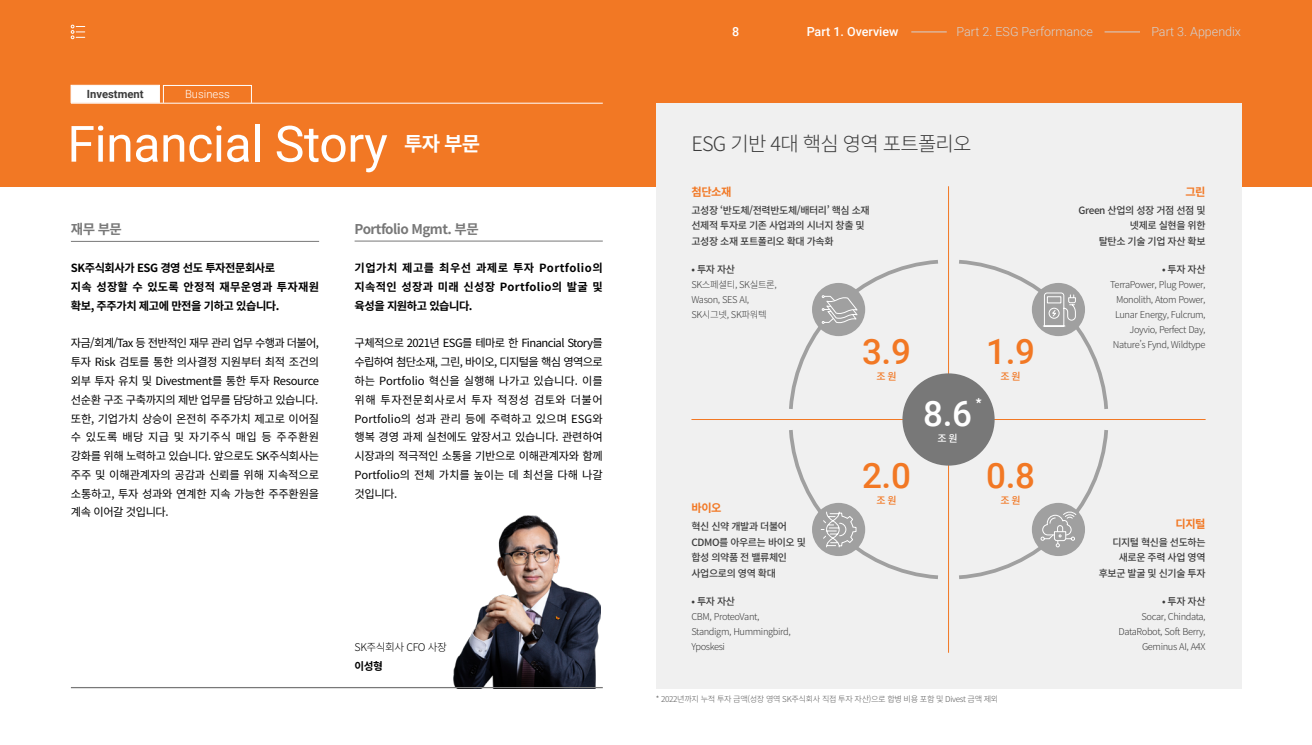
<style>
.page{position:relative;width:1312px;height:745px;background:#fff}
.page>*{position:absolute;margin:0;border:0;box-sizing:border-box;transform-origin:0 0}
.t1{font:50px "Roboto";letter-spacing:-.01em;color:#fff}
.t2{font:500 35px "Roboto";color:#f27824}
.t3{font:500 35px "Roboto";color:#fff}
.t4{font:300 20px "Noto Sans KR";letter-spacing:-.04em;color:#3c3c3c}
.t5{font:700 20px "Noto Sans KR";color:#fff}
.t6{font:500 15px "Noto Sans KR";color:#fff}
.t7{font:700 13.5px "Noto Sans KR";letter-spacing:-.04em;color:#787878}
.t8{font:300 12.5px "Roboto";color:#d2d2d2}
.t9{font:500 12.5px "Roboto";color:#fff}
.t10{font:11.25px/18.8px "Noto Sans KR";letter-spacing:-.02em;color:#000;text-align:justify}
.t11{font:700 11.25px/18.8px "Noto Sans KR";letter-spacing:-.04em;color:#000}
.t12{font:700 11.25px/18.8px "Noto Sans KR";letter-spacing:.025em;color:#000;text-align:justify}
.t13{font:700 11.25px "Noto Sans KR";letter-spacing:-.04em;color:#f27824}
.t14{font:700 11.25px "Roboto";color:#3c3c3c}
.t15{font:300 11.25px "Roboto";color:#fff}
.t16{font:300 10.62px "Noto Sans KR";letter-spacing:-.04em;color:#000}
.t17{font:700 10.62px "Noto Sans KR";color:#000}
.t18{font:500 10px/15.6px "Noto Sans KR";letter-spacing:-.04em;color:#3c3c3c}
.t19{font:500 10px "Noto Sans KR";color:#f27824}
.t20{font:500 10px "Noto Sans KR";color:#fff}
.t21{font:300 9.38px/15px "Noto Sans KR";letter-spacing:-.04em;color:#3c3c3c}
.t22{font:300 8.12px "Noto Sans KR";letter-spacing:-.04em;color:#5a5a5a}
</style>
<div class="page">
<div style="left:0;top:0;width:1311px;height:186px;background:#f27824"></div>
<div style="left:656px;top:103px;width:584px;height:584px;background:#f0f0f0"></div>
<hr style="left:948px;top:186px;width:1px;height:466px;background:#f27824">
<svg style="left:71px;top:85px;width:181px;height:18px"></svg>
<hr style="left:71px;top:241px;width:248px;height:1px;background:#787878">
<hr style="left:354px;top:241px;width:248px;height:1px;background:#787878">
<hr style="left:691px;top:419px;width:514px;height:1px;background:#f27824">
<svg style="left:789px;top:260px;width:319px;height:319px"></svg>
<div style="left:811px;top:283px;width:54px;height:53px;background:#a0a0a0;border-radius:50%"></div>
<svg style="left:821px;top:295px;width:36px;height:29px"></svg>
<div style="left:1031px;top:283px;width:53px;height:53px;background:#a0a0a0;border-radius:50%"></div>
<svg style="left:1043px;top:292px;width:32px;height:34px"></svg>
<div style="left:811px;top:502px;width:54px;height:53px;background:#a0a0a0;border-radius:50%"></div>
<svg style="left:820px;top:511px;width:36px;height:36px"></svg>
<div style="left:1031px;top:502px;width:53px;height:53px;background:#a0a0a0;border-radius:50%"></div>
<svg style="left:1040px;top:511px;width:36px;height:36px"></svg>
<img style="left:453px;top:515px;width:147px;height:171px">
<hr style="left:71px;top:686px;width:531px;height:1px;background:#787878">
<hr style="left:71px;top:103px;width:531px;height:1px;background:#fff">
<hr style="left:911px;top:32px;width:35px;height:1px;background:#d2d2d2">
<hr style="left:1104px;top:32px;width:35px;height:1px;background:#d2d2d2">
<svg style="left:71px;top:25px;width:14px;height:14px"></svg>
<p class="t14" style="left:87px;top:86px;width:58px">Investment</p>
<p class="t15" style="left:185px;top:86px;width:46px">Business</p>
<h1 class="t1" style="left:67px;top:109px;width:322px">Financial Story</h1>
<h3 class="t5" style="left:404px;top:132px;width:78px">투자 부문</h3>
<p class="t7" style="left:71px;top:221px;width:53px">재무 부문</p>
<p class="t11" style="left:71px;top:259px;width:250px">SK주식회사가 ESG 경영 선도 투자전문회사로<br>지속 성장할 수 있도록 안정적 재무운영과 투자재원 확보, 주주가치 제고에 만전을 기하고 있습니다.</p>
<p class="t10" style="left:71px;top:334px;width:250px">자금/회계/Tax 등 전반적인 재무 관리 업무 수행과 더불어, 투자 Risk 검토를 통한 의사결정 지원부터 최적 조건의 외부 투자 유치 및 Divestment를 통한 투자 Resource 선순환 구조 구축까지의 제반 업무를 담당하고 있습니다. 또한, 기업가치 상승이 온전히 주주가치 제고로 이어질 수 있도록 배당 지급 및 자기주식 매입 등 주주환원 강화를 위해 노력하고 있습니다. 앞으로도 SK주식회사는 주주 및 이해관계자의 공감과 신뢰를 위해 지속적으로 소통하고, 투자 성과와 연계한 지속 가능한 주주환원을 계속 이어갈 것입니다.</p>
<p class="t7" style="left:354px;top:221px;width:126px">Portfolio Mgmt. 부문</p>
<p class="t12" style="left:354px;top:259px;width:250px">기업가치 제고를 최우선 과제로 투자 Portfolio의 지속적인 성장과 미래 신성장 Portfolio의 발굴 및 육성을 지원하고 있습니다.</p>
<p class="t10" style="left:354px;top:334px;width:250px">구체적으로 2021년 ESG를 테마로 한 Financial Story를 수립하여 첨단소재, 그린, 바이오, 디지털을 핵심 영역으로 하는 Portfolio 혁신을 실행해 나가고 있습니다. 이를 위해 투자전문회사로서 투자 적정성 검토와 더불어 Portfolio의 성과 관리 등에 주력하고 있으며 ESG와 행복 경영 과제 실천에도 앞장서고 있습니다. 관련하여 시장과의 적극적인 소통을 기반으로 이해관계자와 함께 Portfolio의 전체 가치를 높이는 데 최선을 다해 나갈 것입니다.</p>
<p class="t16" style="left:354px;top:641px;width:94px">SK주식회사 CFO 사장</p>
<p class="t17" style="left:354px;top:660px;width:30px">이성형</p>
<p class="t9" style="left:732px;top:23px;width:9px">8</p>
<p class="t9" style="left:806px;top:23px;width:93px">Part 1. Overview</p>
<p class="t8" style="left:956px;top:23px;width:138px">Part 2. ESG Performance</p>
<p class="t8" style="left:1151px;top:23px;width:91px">Part 3. Appendix</p>
<h3 class="t4" style="left:691px;top:132px;width:282px">ESG 기반 4대 핵심 영역 포트폴리오</h3>
<p class="t13" style="left:691px;top:185px;width:42px">첨단소재</p>
<p class="t18" style="left:691px;top:202px;width:180px">고성장 ʻ반도체/전력반도체/배터리’ 핵심 소재 선제적 투자로 기존 사업과의 시너지 창출 및 고성장 소재 포트폴리오 확대 가속화</p>
<p class="t18" style="left:691px;top:262px;width:45px">• 투자 자산</p>
<p class="t21" style="left:691px;top:277px;width:87px">SK스페셜티, SK실트론,<br>Wason, SES AI,<br>SK시그넷, SK파워텍</p>
<h2 class="t2" style="left:861px;top:326px;width:50px">3.9</h2>
<p class="t19" style="left:876px;top:370px;width:22px">조 원</p>
<h2 class="t2" style="left:985px;top:326px;width:50px">1.9</h2>
<p class="t19" style="left:1000px;top:370px;width:22px">조 원</p>
<h3 class="t6" style="left:974px;top:396px;width:9px">*</h3>
<h2 class="t3" style="left:923px;top:388px;width:50px">8.6</h2>
<p class="t20" style="left:937px;top:432px;width:22px">조 원</p>
<p class="t13" style="left:1184px;top:185px;width:22px">그린</p>
<p class="t18" style="left:1078px;top:202px;width:128px;text-align:right">Green 산업의 성장 거점 선점 및 넷제로 실현을 위한<br>탈탄소 기술 기업 자산 확보</p>
<p class="t18" style="left:1161px;top:262px;width:45px">• 투자 자산</p>
<p class="t21" style="left:1109px;top:277px;width:97px;text-align:right">TerraPower, Plug Power,<br>Monolith, Atom Power,<br>Lunar Energy, Fulcrum,<br>Joyvio, Perfect Day,<br>Nature’s Fynd, Wildtype</p>
<h2 class="t2" style="left:861px;top:450px;width:50px">2.0</h2>
<p class="t19" style="left:876px;top:494px;width:22px">조 원</p>
<h2 class="t2" style="left:985px;top:450px;width:50px">0.8</h2>
<p class="t19" style="left:1000px;top:494px;width:22px">조 원</p>
<p class="t13" style="left:691px;top:501px;width:32px">바이오</p>
<p class="t18" style="left:691px;top:518px;width:116px">혁신 신약 개발과 더불어<br>CDMO를 아우르는 바이오 및 합성 의약품 전 밸류체인 사업으로의 영역 확대</p>
<p class="t13" style="left:1175px;top:517px;width:32px">디지털</p>
<p class="t18" style="left:1098px;top:534px;width:108px;text-align:right">디지털 혁신을 선도하는 새로운 주력 사업 영역 후보군 발굴 및 신기술 투자</p>
<p class="t18" style="left:691px;top:593px;width:45px">• 투자 자산</p>
<p class="t21" style="left:691px;top:608px;width:101px">CBM, ProteoVant,<br>Standigm, Hummingbird,<br>Yposkesi</p>
<p class="t22" style="left:656px;top:694px;width:344px">* 2022년까지 누적 투자 금액(성장 영역 SK주식회사 직접 투자 자산)으로 합병 비용 포함 및 Divest 금액 제외</p>
<p class="t18" style="left:1161px;top:593px;width:45px">• 투자 자산</p>
<p class="t21" style="left:1118px;top:608px;width:88px;text-align:right">Socar, Chindata,<br>DataRobot, Soft Berry,<br>Geminus AI, A4X</p>
</div>
